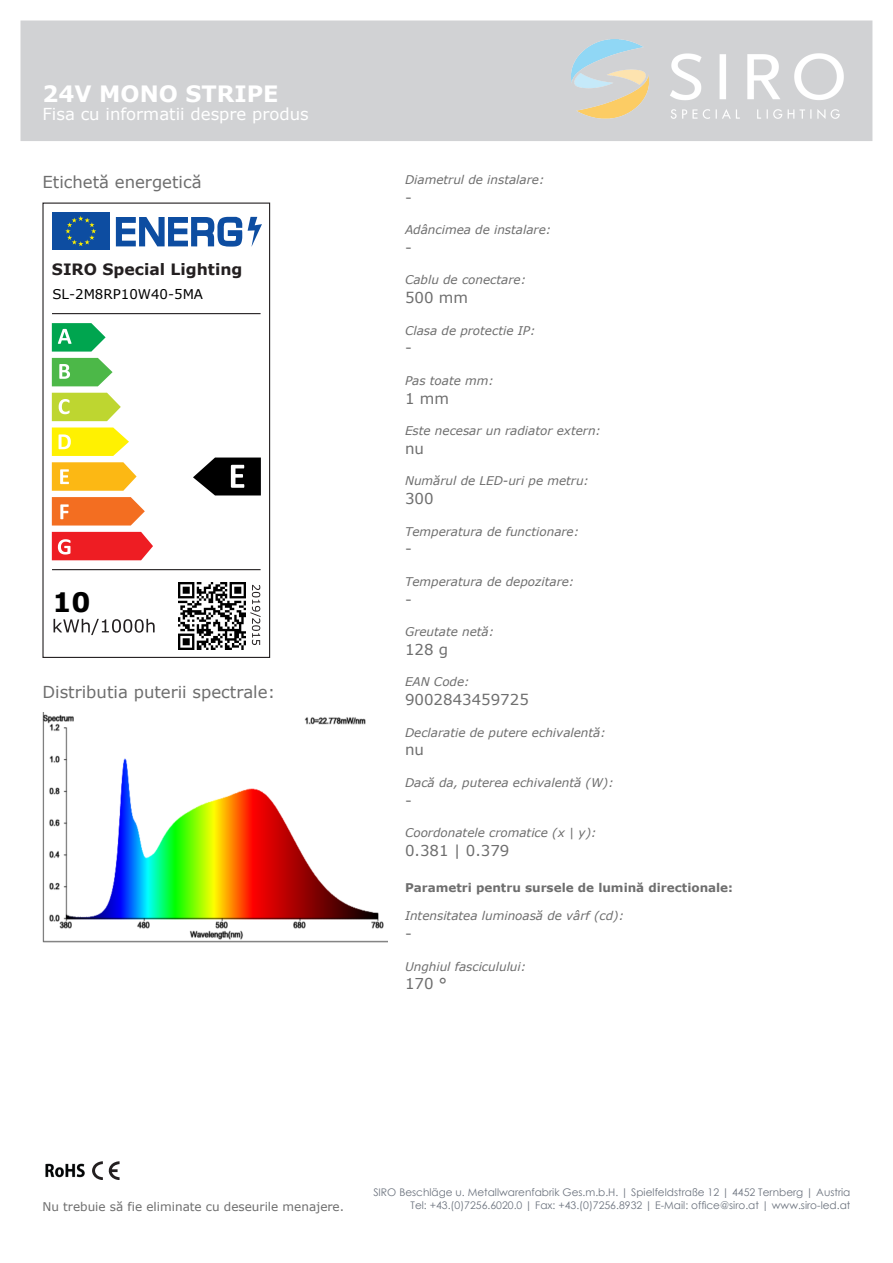
<style>
.page{position:relative;width:893px;height:1263px;background:#fff}
.page>*{position:absolute;margin:0;border:0;box-sizing:border-box;transform-origin:0 0}
.t1{font:700 26.85px "Verdana";color:#000}
.t2{font:700 22.5px "Verdana";color:#fff}
.t3{font:16.5px "Verdana";color:#6e6e6e}
.t4{font:16.5px "Verdana";color:#fff}
.t5{font:700 15.6px "Verdana";color:#231f20}
.t6{font:15px "Verdana";color:#6e6e6e}
.t7{font:13.35px "Verdana";color:#000}
.t8{font:italic 12px "Verdana";color:#6e6e6e}
.t9{font:12px "Verdana";color:#6e6e6e}
.t10{font:700 12px "Verdana";color:#6e6e6e}
.t11{font:10.5px/12.6px "Century Gothic";color:#6d747f;text-align:right}
</style>
<div class="page">
<div style="left:21px;top:21px;width:851px;height:120px;background:#d1d2d4"></div>
<img style="left:571px;top:40px;width:272px;height:78px">
<img style="left:45px;top:1163px;width:40px;height:15px">
<svg style="left:92px;top:1161px;width:27px;height:19px"></svg>
<div style="left:52px;top:212px;width:58px;height:38px;background:#0d4da1"></div>
<svg style="left:65px;top:216px;width:31px;height:30px"></svg>
<svg style="left:116px;top:217px;width:126px;height:30px"></svg>
<svg style="left:248px;top:217px;width:14px;height:30px"></svg>
<svg style="left:52px;top:323px;width:54px;height:29px"></svg>
<svg style="left:52px;top:358px;width:61px;height:28px"></svg>
<svg style="left:52px;top:393px;width:69px;height:28px;background:#c7db4d"></svg>
<svg style="left:52px;top:427px;width:77px;height:29px;background:#fff32b"></svg>
<svg style="left:52px;top:462px;width:85px;height:29px;background:#fcc133"></svg>
<svg style="left:52px;top:497px;width:93px;height:28px;background:#f47d38"></svg>
<svg style="left:52px;top:532px;width:101px;height:28px;background:#ef3237"></svg>
<svg style="left:54px;top:619px;width:101px;height:16px"></svg>
<hr style="left:52px;top:313px;width:209px;height:1px;background:#231f20">
<hr style="left:52px;top:569px;width:209px;height:1px;background:#231f20">
<svg style="left:250px;top:585px;width:11px;height:60px"></svg>
<svg style="left:193px;top:457px;width:68px;height:38px"></svg>
<div style="left:42px;top:203px;width:228px;height:455px;border:1px solid #231f20"></div>
<img style="left:179px;top:582px;width:67px;height:67px">
<img style="left:42px;top:712px;width:345px;height:230px">
<h2 class="t2" style="left:42px;top:80px;width:238px">24V MONO STRIPE</h2>
<h3 class="t4" style="left:42px;top:104px;width:268px">Fisa cu informatii despre produs</h3>
<h3 class="t3" style="left:42px;top:171px;width:161px">Etichetă energetică</h3>
<h3 class="t5" style="left:52px;top:260px;width:192px">SIRO Special Lighting</h3>
<p class="t7" style="left:52px;top:285px;width:152px">SL-2M8RP10W40-5MA</p>
<h1 class="t1" style="left:52px;top:585px;width:40px">10</h1>
<h3 class="t3" style="left:42px;top:681px;width:234px">Distributia puterii spectrale:</h3>
<p class="t8" style="left:405px;top:172px;width:141px">Diametrul de instalare:</p>
<p class="t6" style="left:405px;top:187px;width:8px">-</p>
<p class="t8" style="left:405px;top:222px;width:148px">Adâncimea de instalare:</p>
<p class="t6" style="left:405px;top:238px;width:8px">-</p>
<p class="t8" style="left:405px;top:272px;width:123px">Cablu de conectare:</p>
<p class="t6" style="left:405px;top:288px;width:64px">500 mm</p>
<p class="t8" style="left:405px;top:322px;width:132px">Clasa de protectie IP:</p>
<p class="t6" style="left:405px;top:338px;width:8px">-</p>
<p class="t8" style="left:405px;top:373px;width:90px">Pas toate mm:</p>
<p class="t6" style="left:405px;top:388px;width:45px">1 mm</p>
<p class="t8" style="left:405px;top:423px;width:197px">Este necesar un radiator extern:</p>
<p class="t6" style="left:405px;top:439px;width:20px">nu</p>
<p class="t8" style="left:405px;top:473px;width:186px">Numărul de LED-uri pe metru:</p>
<p class="t6" style="left:405px;top:489px;width:30px">300</p>
<p class="t8" style="left:405px;top:523px;width:176px">Temperatura de functionare:</p>
<p class="t6" style="left:405px;top:539px;width:8px">-</p>
<p class="t8" style="left:405px;top:574px;width:171px">Temperatura de depozitare:</p>
<p class="t6" style="left:405px;top:589px;width:8px">-</p>
<p class="t8" style="left:405px;top:624px;width:91px">Greutate netă:</p>
<p class="t6" style="left:405px;top:640px;width:45px">128 g</p>
<p class="t8" style="left:405px;top:674px;width:66px">EAN Code:</p>
<p class="t6" style="left:405px;top:690px;width:125px">9002843459725</p>
<p class="t8" style="left:405px;top:724px;width:202px">Declaratie de putere echivalentă:</p>
<p class="t6" style="left:405px;top:740px;width:20px">nu</p>
<p class="t8" style="left:405px;top:775px;width:210px">Dacă da, puterea echivalentă (W):</p>
<p class="t6" style="left:405px;top:790px;width:8px">-</p>
<p class="t8" style="left:405px;top:825px;width:193px">Coordonatele cromatice (x | y):</p>
<p class="t6" style="left:405px;top:841px;width:106px">0.381 | 0.379</p>
<p class="t10" style="left:405px;top:880px;width:330px">Parametri pentru sursele de lumină directionale:</p>
<p class="t8" style="left:405px;top:908px;width:221px">Intensitatea luminoasă de vârf (cd):</p>
<p class="t6" style="left:405px;top:924px;width:8px">-</p>
<p class="t8" style="left:405px;top:958px;width:123px">Unghiul fasciculului:</p>
<p class="t6" style="left:405px;top:974px;width:43px">170 °</p>
<p class="t9" style="left:42px;top:1198px;width:303px">Nu trebuie să fie eliminate cu deseurile menajere.</p>
<p class="t11" style="left:373px;top:1186px;width:479px">SIRO Beschläge u. Metallwarenfabrik Ges.m.b.H. | Spielfeldstraße 12 | 4452 Ternberg | Austria<br>Tel: +43.(0)7256.6020.0 | Fax: +43.(0)7256.8932 | E-Mail: office@siro.at | www.siro-led.at</p>
</div>
